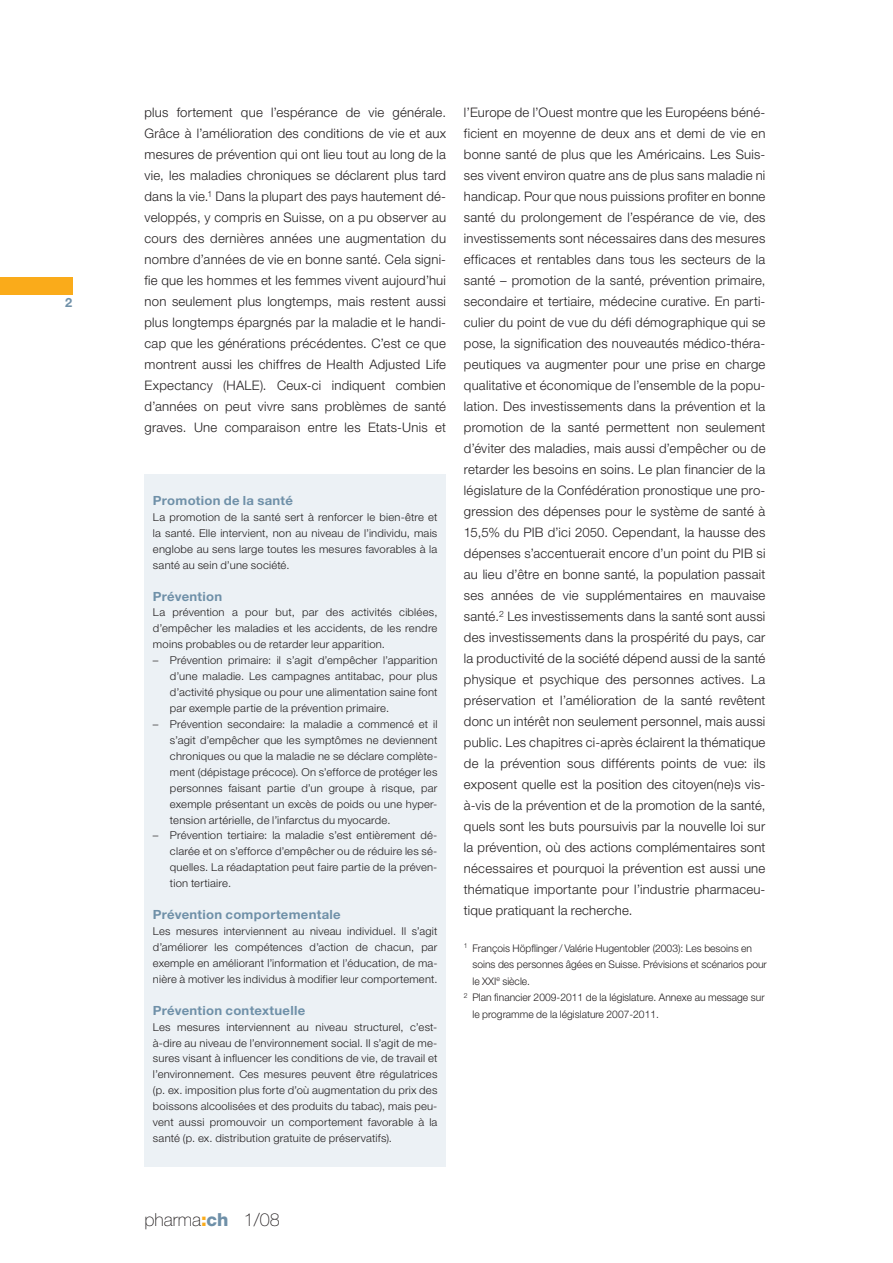
<style>
.page{position:relative;width:893px;height:1263px;background:#fff}
.page>*{position:absolute;margin:0;border:0;box-sizing:border-box;transform-origin:0 0}
.t1{font:100 18px "Helvetica Neue";color:#231f20}
.t2{font:300 13.2px/21px "Helvetica Neue";letter-spacing:.015em;color:#231f20;text-align:justify}
.t3{font:700 12.75px "Helvetica Neue";color:#6f90a8}
.t4{font:700 12.6px "Helvetica Neue";letter-spacing:.02em;color:#6f90a8;scale:1.04 1}
.t5{font:300 10.8px/15.9px "Helvetica Neue";letter-spacing:.02em;color:#231f20;text-align:justify;scale:1.04 1}
.t6{font:300 10.8px/15.9px "Helvetica Neue";letter-spacing:.02em;color:#231f20;text-align:justify}
.t7{font:300 10.5px "Helvetica Neue";color:#231f20}
.s1{font-weight:800;color:#faab1a}
.s2{font-weight:800;color:#6f90a8}
</style>
<div class="page">
<div style="left:0;top:277px;width:72px;height:17px;background:#faab1a"></div>
<div style="left:145px;top:474px;width:301px;height:693px;background:#ecf1f5"></div>
<p class="t3" style="left:65px;top:298px;width:9px">2</p>
<p class="t2" style="left:145px;top:103px;width:303px">plus fortement que l’espérance de vie générale.<br>Grâce à l’amélioration des conditions de vie et aux mesures de prévention qui ont lieu tout au long de la vie, les maladies chroniques se déclarent plus tard dans la vie.<sup>1</sup> Dans la plupart des pays hautement dé&shy;veloppés, y compris en Suisse, on a pu observer au cours des dernières années une augmentation du nombre d’années de vie en bonne santé. Cela signi&shy;fie que les hommes et les femmes vivent aujourd’hui non seulement plus longtemps, mais restent aussi plus longtemps épargnés par la maladie et le handi&shy;cap que les générations précédentes. C’est ce que montrent aussi les chiffres de Health Adjusted Life Expectancy (HALE). Ceux-ci indiquent combien d’années on peut vivre sans problèmes de santé graves. Une comparaison entre les Etats-Unis et</p>
<p class="t2" style="left:464px;top:103px;width:303px">l’Europe de l’Ouest montre que les Européens béné&shy;ficient en moyenne de deux ans et demi de vie en bonne santé de plus que les Américains. Les Suis&shy;ses vivent environ quatre ans de plus sans maladie ni handicap. Pour que nous puissions profiter en bonne santé du prolongement de l’espérance de vie, des investissements sont nécessaires dans des mesures efficaces et rentables dans tous les secteurs de la santé – promotion de la santé, prévention primaire, secondaire et tertiaire, médecine curative. En parti&shy;culier du point de vue du défi démographique qui se pose, la signification des nouveautés médico-théra&shy;peutiques va augmenter pour une prise en charge qualitative et économique de l’ensemble de la popu&shy;lation. Des investissements dans la prévention et la promotion de la santé permettent non seulement d’éviter des maladies, mais aussi d’empêcher ou de retarder les besoins en soins. Le plan financier de la législature de la Confédération pronostique une pro&shy;gression des dépenses pour le système de santé à 15,5% du PIB d’ici 2050. Cependant, la hausse des dépenses s’accentuerait encore d’un point du PIB si au lieu d’être en bonne santé, la population passait ses années de vie supplémentaires en mauvaise santé.<sup>2</sup> Les investissements dans la santé sont aussi des investissements dans la prospérité du pays, car la productivité de la société dépend aussi de la santé physique et psychique des personnes actives. La préservation et l’amélioration de la santé revêtent donc un intérêt non seulement personnel, mais aussi public. Les chapitres ci-après éclairent la thématique de la prévention sous différents points de vue: ils exposent quelle est la position des citoyen(ne)s vis&shy;à-vis de la prévention et de la promotion de la santé, quels sont les buts poursuivis par la nouvelle loi sur la prévention, où des actions complémentaires sont nécessaires et pourquoi la prévention est aussi une thématique importante pour l’industrie pharmaceu&shy;tique pratiquant la recherche.</p>
<p class="t7" style="left:464px;top:944px;width:290px"><sup>1</sup> François Höpflinger / Valérie Hugentobler (2003): Les besoins en</p>
<p class="t7" style="left:472px;top:961px;width:296px">soins des personnes âgées en Suisse. Prévisions et scénarios pour</p>
<p class="t7" style="left:472px;top:977px;width:59px">le XXI<sup>e</sup> siècle.</p>
<p class="t7" style="left:464px;top:994px;width:302px"><sup>2</sup> Plan financier 2009-2011 de la législature. Annexe au message sur</p>
<p class="t7" style="left:472px;top:1010px;width:188px">le programme de la législature 2007-2011.</p>
<p class="t4" style="left:153px;top:496px;width:136px">Promotion de la santé</p>
<p class="t5" style="left:153px;top:510px;width:275px">La promotion de la santé sert à renforcer le bien-être et la santé. Elle intervient, non au niveau de l’individu, mais englobe au sens large toutes les mesures favorables à la santé au sein d’une société.</p>
<p class="t4" style="left:153px;top:592px;width:68px">Prévention</p>
<p class="t5" style="left:153px;top:606px;width:275px">La prévention a pour but, par des activités ciblées, d’empêcher les maladies et les accidents, de les rendre moins probables ou de retarder leur apparition.</p>
<p class="t5" style="left:170px;top:653px;width:259px;text-indent:-17px">– Prévention primaire: il s’agit d’empêcher l’apparition d’une maladie. Les campagnes antitabac, pour plus d’activité physique ou pour une alimentation saine font par exemple partie de la prévention primaire.</p>
<p class="t5" style="left:170px;top:717px;width:259px;text-indent:-17px">– Prévention secondaire: la maladie a commencé et il s’agit d’empêcher que les symptômes ne deviennent chroniques ou que la maladie ne se déclare complète&shy;ment (dépistage précoce). On s’efforce de protéger les personnes faisant partie d’un groupe à risque, par exemple présentant un excès de poids ou une hyper&shy;tension artérielle, de l’infarctus du myocarde.</p>
<p class="t5" style="left:170px;top:829px;width:259px;text-indent:-17px">– Prévention tertiaire: la maladie s’est entièrement dé&shy;clarée et on s’efforce d’empêcher ou de réduire les sé&shy;quelles. La réadaptation peut faire partie de la préven&shy;tion tertiaire.</p>
<p class="t4" style="left:153px;top:910px;width:182px">Prévention comportementale</p>
<p class="t6" style="left:153px;top:924px;width:286px">Les mesures interviennent au niveau individuel. Il s’agit d’améliorer les compétences d’action de chacun, par exemple en améliorant l’information et l’éducation, de ma&shy;nière à motiver les individus à modifier leur comportement.</p>
<p class="t4" style="left:153px;top:1006px;width:148px">Prévention contextuelle</p>
<p class="t5" style="left:153px;top:1020px;width:275px">Les mesures interviennent au niveau structurel, c’est&shy;à-dire au niveau de l’environnement social. Il s’agit de me&shy;sures visant à influencer les conditions de vie, de travail et l’environnement. Ces mesures peuvent être régulatrices (p. ex. imposition plus forte d’où augmentation du prix des boissons alcoolisées et des produits du tabac), mais peu&shy;vent aussi promouvoir un comportement favorable à la santé (p. ex. distribution gratuite de préservatifs).</p>
<h1 class="t1" style="left:145px;top:1213px;width:137px">pharma<span class="s1">:</span><span class="s2">ch</span> 1/08</h1>
</div>
